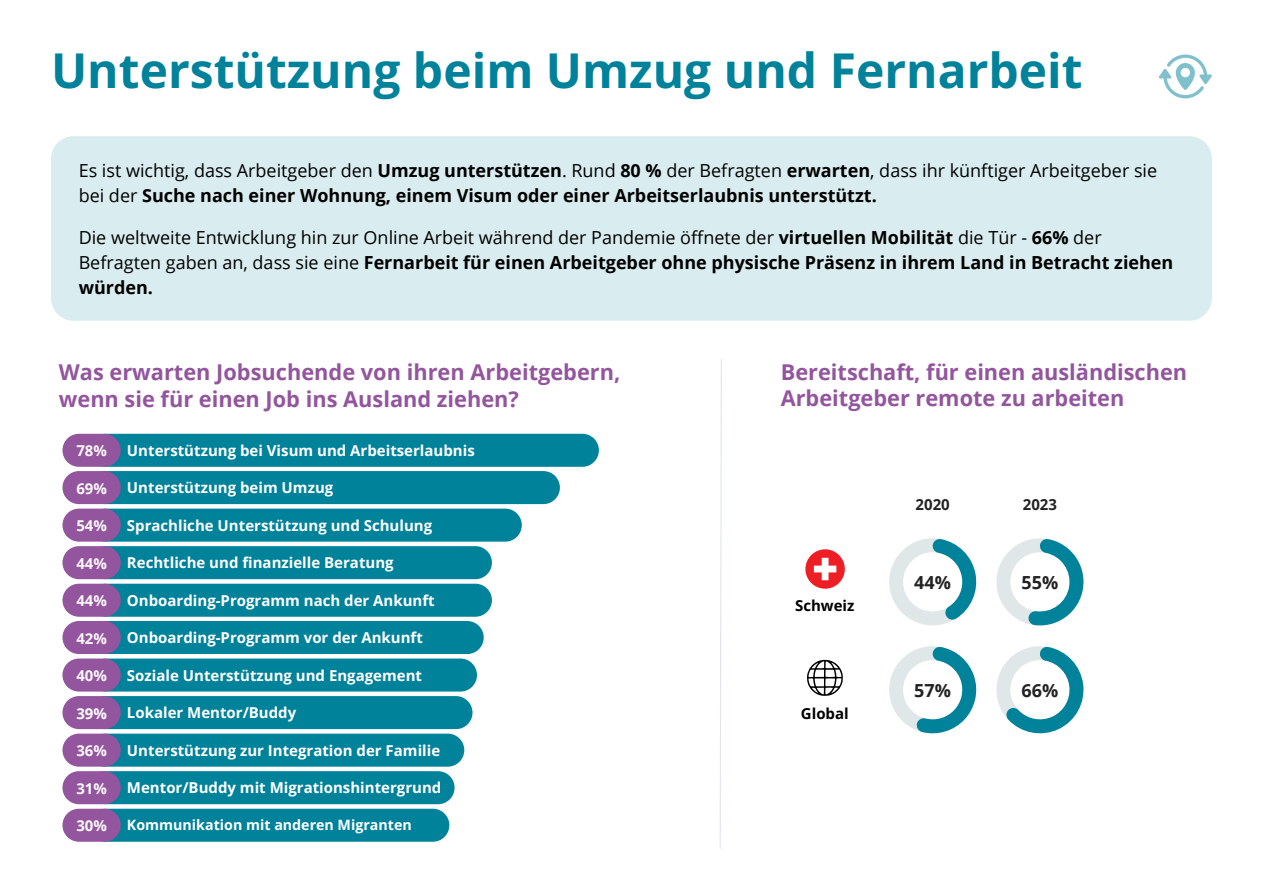
<style>
.page{position:relative;width:1263px;height:894px;background:#fff}
.page>*{position:absolute;margin:0;border:0;box-sizing:border-box;transform-origin:0 0}
.t1{font:700 48px "Open Sans";color:#00829a}
.t2{font:700 21.75px/25.8px "Open Sans";color:#93559d}
.t3{font:18px/24.8px "Open Sans";color:#000}
.t4{font:700 18px/24.8px "Open Sans";color:#000}
.t5{font:700 18px "Open Sans";color:#222}
.t6{font:700 15px "Open Sans";color:#fff}
.t7{font:700 15px "Open Sans";color:#f9f9f9}
.t8{font:700 15px "Open Sans";color:#000}
.t9{font:700 15px "Open Sans";color:#222}
.t10{font:700 14.25px "Open Sans";color:#fff}
.s1{font-weight:400}
.s2{font-weight:700}
</style>
<div class="page">
<div style="left:51px;top:136px;width:1161px;height:185px;background:#d9ecef;border-radius:22px"></div>
<svg style="left:719px;top:359px;width:3px;height:490px"></svg>
<svg style="left:889px;top:538px;width:87px;height:87px"></svg>
<svg style="left:889px;top:646px;width:87px;height:87px"></svg>
<svg style="left:996px;top:538px;width:87px;height:87px"></svg>
<svg style="left:996px;top:646px;width:87px;height:87px"></svg>
<div style="left:805px;top:549px;width:40px;height:39px;background:#ed1e24;border-radius:50%"></div>
<svg style="left:814px;top:557px;width:22px;height:23px"></svg>
<svg style="left:807px;top:659px;width:36px;height:36px"></svg>
<div style="left:89px;top:433px;width:510px;height:33px;background:#00829a;border-radius:17px"></div>
<div style="left:62px;top:433px;width:59px;height:33px;background:#93559d;border-radius:17px"></div>
<div style="left:89px;top:583px;width:403px;height:33px;background:#00829a;border-radius:17px"></div>
<div style="left:62px;top:583px;width:59px;height:33px;background:#93559d;border-radius:17px"></div>
<div style="left:89px;top:471px;width:471px;height:33px;background:#00829a;border-radius:17px"></div>
<div style="left:62px;top:471px;width:59px;height:33px;background:#93559d;border-radius:17px"></div>
<div style="left:89px;top:620px;width:395px;height:33px;background:#00829a;border-radius:17px"></div>
<div style="left:62px;top:620px;width:59px;height:33px;background:#93559d;border-radius:17px"></div>
<div style="left:89px;top:733px;width:375px;height:33px;background:#00829a;border-radius:17px"></div>
<div style="left:62px;top:733px;width:59px;height:33px;background:#93559d;border-radius:17px"></div>
<div style="left:89px;top:508px;width:433px;height:33px;background:#00829a;border-radius:17px"></div>
<div style="left:62px;top:508px;width:59px;height:33px;background:#93559d;border-radius:17px"></div>
<div style="left:89px;top:658px;width:388px;height:33px;background:#00829a;border-radius:17px"></div>
<div style="left:62px;top:658px;width:59px;height:33px;background:#93559d;border-radius:17px"></div>
<div style="left:89px;top:771px;width:365px;height:33px;background:#00829a;border-radius:17px"></div>
<div style="left:62px;top:771px;width:59px;height:33px;background:#93559d;border-radius:17px"></div>
<div style="left:89px;top:546px;width:403px;height:33px;background:#00829a;border-radius:17px"></div>
<div style="left:62px;top:546px;width:59px;height:33px;background:#93559d;border-radius:17px"></div>
<div style="left:89px;top:696px;width:383px;height:33px;background:#00829a;border-radius:17px"></div>
<div style="left:62px;top:696px;width:59px;height:33px;background:#93559d;border-radius:17px"></div>
<div style="left:89px;top:808px;width:360px;height:33px;background:#00829a;border-radius:17px"></div>
<div style="left:62px;top:808px;width:59px;height:33px;background:#93559d;border-radius:17px"></div>
<svg style="left:1159px;top:54px;width:53px;height:44px"></svg>
<p class="t1" style="left:51px;top:37px;width:1033px">Unterstützung beim Umzug und Fernarbeit</p>
<p class="t4" style="left:79px;top:157px;width:1080px"><span class="s1">Es ist wichtig, dass Arbeitgeber den</span> Umzug unterstützen<span class="s1">. Rund</span> 80 % <span class="s1">der Befragten</span> erwarten<span class="s1">, dass ihr künftiger Arbeitgeber sie bei der</span> Suche nach einer Wohnung, einem Visum oder einer Arbeitserlaubnis unterstützt.</p>
<p class="t3" style="left:79px;top:225px;width:1096px">Die weltweite Entwicklung hin zur Online Arbeit während der Pandemie öffnete der <span class="s2">virtuellen Mobilität</span> die Tür - <span class="s2">66%</span> der<br>Befragten gaben an, dass sie eine <span class="s2">Fernarbeit für einen Arbeitgeber ohne physische Präsenz in ihrem Land in Betracht ziehen würden.</span></p>
<p class="t2" style="left:59px;top:358px;width:563px;line-height:27px">Was erwarten Jobsuchende von ihren Arbeitgebern, wenn sie für einen Job ins Ausland ziehen?</p>
<h1 class="t7" style="left:76px;top:440px;width:32px">78%</h1>
<p class="t6" style="left:127px;top:440px;width:349px">Unterstützung bei Visum und Arbeitserlaubnis</p>
<h2 class="t7" style="left:76px;top:477px;width:32px">69%</h2>
<p class="t6" style="left:127px;top:477px;width:208px">Unterstützung beim Umzug</p>
<p class="t7" style="left:76px;top:515px;width:32px">54%</p>
<p class="t6" style="left:127px;top:514px;width:307px">Sprachliche Unterstützung und Schulung</p>
<p class="t7" style="left:76px;top:552px;width:32px">44%</p>
<p class="t6" style="left:127px;top:552px;width:268px">Rechtliche und finanzielle Beratung</p>
<h3 class="t7" style="left:76px;top:590px;width:32px">44%</h3>
<h3 class="t6" style="left:127px;top:589px;width:309px">Onboarding-Programm nach der Ankunft</h3>
<p class="t7" style="left:76px;top:627px;width:32px">42%</p>
<p class="t6" style="left:127px;top:627px;width:297px">Onboarding-Programm vor der Ankunft</p>
<p class="t7" style="left:76px;top:664px;width:32px">40%</p>
<p class="t6" style="left:127px;top:664px;width:297px">Soziale Unterstützung und Engagement</p>
<p class="t6" style="left:76px;top:702px;width:32px">39%</p>
<p class="t6" style="left:127px;top:702px;width:171px">Lokaler Mentor/Buddy</p>
<p class="t7" style="left:76px;top:739px;width:32px">36%</p>
<p class="t6" style="left:127px;top:739px;width:315px">Unterstützung zur Integration der Familie</p>
<p class="t7" style="left:76px;top:777px;width:32px">31%</p>
<p class="t6" style="left:127px;top:777px;width:316px">Mentor/Buddy mit Migrationshintergrund</p>
<p class="t7" style="left:76px;top:815px;width:32px">30%</p>
<p class="t10" style="left:127px;top:814px;width:286px">Kommunikation mit anderen Migranten</p>
<p class="t2" style="left:781px;top:359px;width:408px">Bereitschaft, für einen ausländischen<br>Arbeitgeber remote zu arbeiten</p>
<p class="t9" style="left:915px;top:493px;width:36px">2020</p>
<p class="t9" style="left:1023px;top:493px;width:36px">2023</p>
<h2 class="t8" style="left:795px;top:595px;width:61px">Schweiz</h2>
<p class="t8" style="left:801px;top:703px;width:49px">Global</p>
<p class="t5" style="left:914px;top:569px;width:38px">44%</p>
<p class="t5" style="left:914px;top:677px;width:38px">57%</p>
<p class="t5" style="left:1021px;top:569px;width:38px">55%</p>
<p class="t5" style="left:1021px;top:677px;width:38px">66%</p>
</div>
